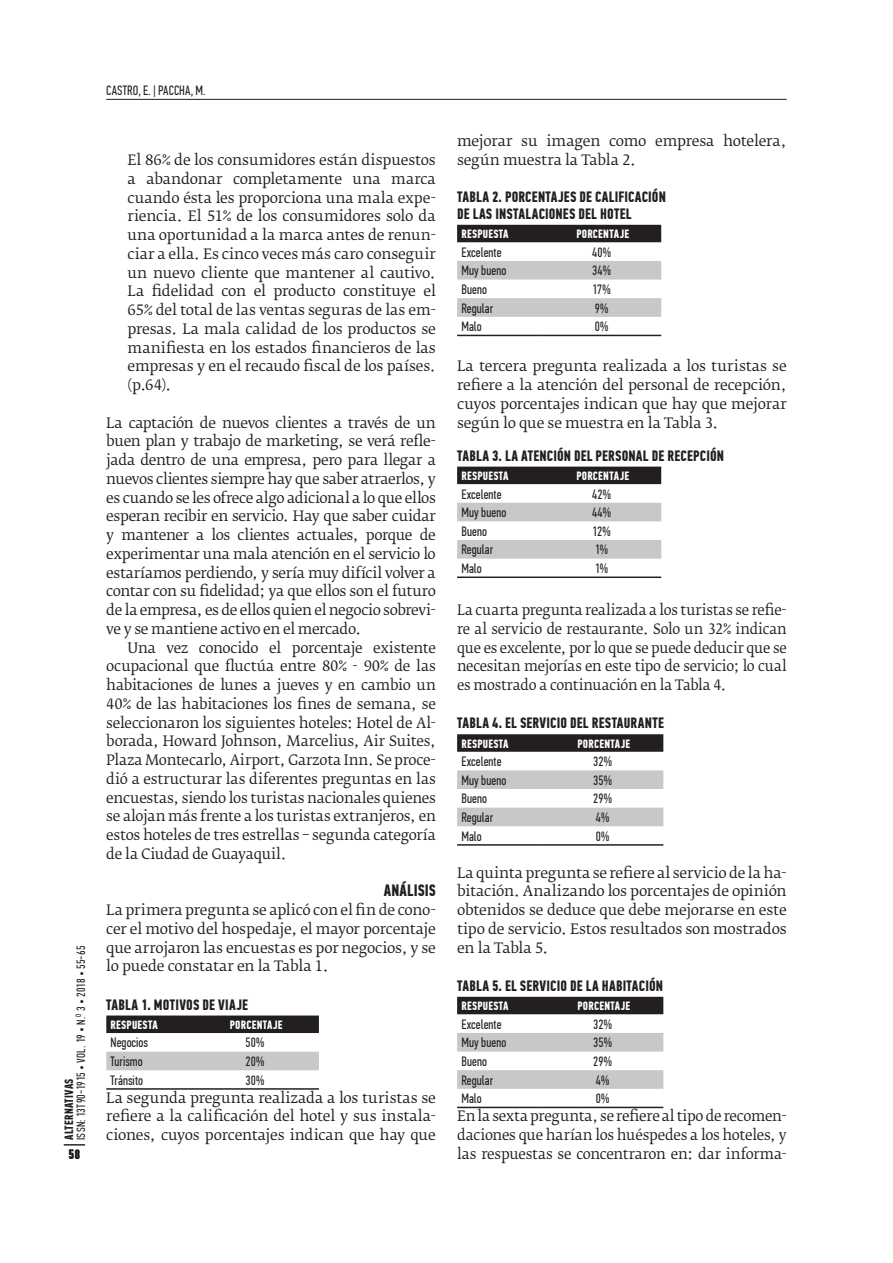
<style>
.page{position:relative;width:893px;height:1263px;background:#fff}
.page>*{position:absolute;margin:0;border:0;box-sizing:border-box;transform-origin:0 0}
.Subtitulo_02{font:700 16.5px "PF Din Text Comp Pro";letter-spacing:.015em;color:#231f20}
.Nombre_Tabla{font:700 15px "PF Din Text Comp Pro";letter-spacing:.01em;color:#231f20}
.Primer_Párrafo{font:14.25px/18.8px "Fedra Serif B Pro";letter-spacing:-.015em;color:#231f20;text-align:justify}
.Cuerpo_de_Texto{font:14.25px/18.8px "Fedra Serif B Pro";letter-spacing:-.015em;color:#231f20;text-align:justify}
.Cita_en_bloque{font:14.25px/18.8px "Fedra Serif B Pro";letter-spacing:-.01em;color:#231f20;text-align:justify}
.Primer_Párrafo-2{font:14.25px/18.8px "Fedra Serif B Pro";letter-spacing:-.015em;color:#231f20;text-align:justify;scale:.95 1}
.Texto_Tabla{font:13.5px "PF Din Text Comp Pro";letter-spacing:.005em;color:#231f20}
.t1{font:700 13.5px "PF Din Text Comp Pro";color:#231f20}
.Cabezal_Tabla{font:700 12px "PF Din Text Comp Pro";letter-spacing:.02em;color:#fff}
.t2{font:12px/12px "PF Din Text Comp Pro";letter-spacing:.015em;color:#231f20}
.s1{font-weight:700}
</style>
<div class="page">
<svg style="left:64px;top:1144px;width:21px;height:1px"></svg>
<hr style="left:106px;top:99px;width:681px;height:1px;background:#231f20">
<div style="left:106px;top:1015px;width:213px;height:18px;background:#231f20"></div>
<div style="left:106px;top:1052px;width:213px;height:18px;background:#c7c8ca"></div>
<hr style="left:106px;top:1088px;width:85px;height:2px;background:#231f20">
<hr style="left:191px;top:1088px;width:128px;height:2px;background:#231f20">
<div style="left:457px;top:225px;width:204px;height:17px;background:#231f20"></div>
<svg style="left:457px;top:261px;width:204px;height:56px"></svg>
<hr style="left:457px;top:335px;width:85px;height:1px;background:#231f20">
<hr style="left:542px;top:335px;width:119px;height:1px;background:#231f20">
<div style="left:457px;top:467px;width:204px;height:17px;background:#231f20"></div>
<svg style="left:457px;top:503px;width:204px;height:56px"></svg>
<hr style="left:457px;top:576px;width:85px;height:2px;background:#231f20">
<hr style="left:542px;top:576px;width:119px;height:2px;background:#231f20">
<svg style="left:457px;top:734px;width:206px;height:18px;background:#292526"></svg>
<svg style="left:457px;top:770px;width:206px;height:56px"></svg>
<hr style="left:457px;top:844px;width:85px;height:2px;background:#231f20">
<hr style="left:542px;top:844px;width:121px;height:2px;background:#231f20">
<div style="left:457px;top:997px;width:206px;height:17px;background:#231f20"></div>
<svg style="left:457px;top:1033px;width:206px;height:56px"></svg>
<hr style="left:457px;top:1107px;width:85px;height:1px;background:#231f20">
<hr style="left:542px;top:1107px;width:121px;height:1px;background:#231f20">
<p class="Texto_Tabla" style="left:106px;top:83px;width:101px">CASTRO, E. | PACCHA, M.</p>
<p class="t2" style="left:63px;top:1140px;width:196px;rotate:-90deg"><span class="s1">ALTERNATIVAS<br></span>ISSN: 13T90-1915 • VOL. 19 • N.<sup>O</sup> 3 • 2018 • 55-65</p>
<p class="t1" style="left:69px;top:1146px;width:13px">58</p>
<p class="Cita_en_bloque" style="left:128px;top:151px;width:310px">El 86% de los consumidores están dispuestos a abandonar completamente una marca cuando ésta les proporciona una mala expe&shy;riencia. El 51% de los consumidores solo da una oportunidad a la marca antes de renun&shy;ciar a ella. Es cinco veces más caro conseguir un nuevo cliente que mantener al cautivo.<br>La fidelidad con el producto constituye el 65% del total de las ventas seguras de las em&shy;presas. La mala calidad de los productos se manifiesta en los estados financieros de las empresas y en el recaudo fiscal de los países. (p.64).</p>
<p class="Primer_Párrafo" style="left:106px;top:413px;width:331px">La captación de nuevos clientes a través de un buen plan y trabajo de marketing, se verá refle&shy;jada dentro de una empresa, pero para llegar a nuevos clientes siempre hay que saber atraerlos, y es cuando se les ofrece algo adicional a lo que ellos esperan recibir en servicio. Hay que saber cuidar y mantener a los clientes actuales, porque de experimentar una mala atención en el servicio lo estaríamos perdiendo, y sería muy difícil volver a contar con su fidelidad; ya que ellos son el futuro de la empresa, es de ellos quien el negocio sobrevi&shy;ve y se mantiene activo en el mercado.</p>
<p class="Cuerpo_de_Texto" style="left:106px;top:638px;width:331px;text-indent:21px">Una vez conocido el porcentaje existente ocupacional que fluctúa entre 80% - 90% de las habitaciones de lunes a jueves y en cambio un 40% de las habitaciones los fines de semana, se seleccionaron los siguientes hoteles: Hotel de Al&shy;borada, Howard Johnson, Marcelius, Air Suites, Plaza Montecarlo, Airport, Garzota Inn. Se proce&shy;dió a estructurar las diferentes preguntas en las encuestas, siendo los turistas nacionales quienes se alojan más frente a los turistas extranjeros, en estos hoteles de tres estrellas – segunda categoría de la Ciudad de Guayaquil.</p>
<p class="Subtitulo_02" style="left:384px;top:881px;width:54px">ANÁLISIS</p>
<p class="Primer_Párrafo" style="left:106px;top:901px;width:331px">La primera pregunta se aplicó con el fin de cono&shy;cer el motivo del hospedaje, el mayor porcentaje que arrojaron las encuestas es por negocios, y se lo puede constatar en la Tabla 1.</p>
<p class="Nombre_Tabla" style="left:106px;top:995px;width:143px">TABLA 1. MOTIVOS DE VIAJE</p>
<p class="Cabezal_Tabla" style="left:111px;top:1017px;width:49px">RESPUESTA</p>
<p class="Cabezal_Tabla" style="left:230px;top:1017px;width:54px">PORCENTAJE</p>
<p class="Texto_Tabla" style="left:111px;top:1035px;width:39px">Negocios</p>
<p class="Texto_Tabla" style="left:246px;top:1035px;width:20px">50%</p>
<p class="Texto_Tabla" style="left:111px;top:1054px;width:34px">Turismo</p>
<p class="Texto_Tabla" style="left:246px;top:1054px;width:20px">20%</p>
<p class="Texto_Tabla" style="left:111px;top:1072px;width:34px">Tránsito</p>
<p class="Texto_Tabla" style="left:246px;top:1072px;width:20px">30%</p>
<p class="Primer_Párrafo" style="left:106px;top:1088px;width:331px">La segunda pregunta realizada a los turistas se refiere a la calificación del hotel y sus instala&shy;ciones, cuyos porcentajes indican que hay que</p>
<p class="Primer_Párrafo" style="left:457px;top:132px;width:331px">mejorar su imagen como empresa hotelera, según muestra la Tabla 2.</p>
<p class="Nombre_Tabla" style="left:457px;top:188px;width:210px">TABLA 2. PORCENTAJES DE CALIFICACIÓN</p>
<p class="Nombre_Tabla" style="left:457px;top:205px;width:176px">DE LAS INSTALACIONES DEL HOTEL</p>
<p class="Cabezal_Tabla" style="left:461px;top:227px;width:49px">RESPUESTA</p>
<p class="Cabezal_Tabla" style="left:576px;top:227px;width:54px">PORCENTAJE</p>
<p class="Texto_Tabla" style="left:461px;top:244px;width:42px">Excelente</p>
<p class="Texto_Tabla" style="left:592px;top:244px;width:20px">40%</p>
<p class="Texto_Tabla" style="left:461px;top:263px;width:46px">Muy bueno</p>
<p class="Texto_Tabla" style="left:592px;top:263px;width:20px">34%</p>
<p class="Texto_Tabla" style="left:461px;top:282px;width:27px">Bueno</p>
<p class="Texto_Tabla" style="left:592px;top:282px;width:20px">17%</p>
<p class="Texto_Tabla" style="left:461px;top:300px;width:33px">Regular</p>
<p class="Texto_Tabla" style="left:595px;top:300px;width:15px">9%</p>
<p class="Texto_Tabla" style="left:461px;top:319px;width:22px">Malo</p>
<p class="Texto_Tabla" style="left:595px;top:319px;width:15px">0%</p>
<p class="Primer_Párrafo" style="left:457px;top:357px;width:331px">La tercera pregunta realizada a los turistas se refiere a la atención del personal de recepción, cuyos porcentajes indican que hay que mejorar según lo que se muestra en la Tabla 3.</p>
<p class="Nombre_Tabla" style="left:457px;top:446px;width:268px">TABLA 3. LA ATENCIÓN DEL PERSONAL DE RECEPCIÓN</p>
<p class="Cabezal_Tabla" style="left:461px;top:468px;width:49px">RESPUESTA</p>
<p class="Cabezal_Tabla" style="left:576px;top:468px;width:54px">PORCENTAJE</p>
<p class="Texto_Tabla" style="left:461px;top:486px;width:42px">Excelente</p>
<p class="Texto_Tabla" style="left:592px;top:486px;width:20px">42%</p>
<p class="Texto_Tabla" style="left:461px;top:505px;width:46px">Muy bueno</p>
<p class="Texto_Tabla" style="left:592px;top:505px;width:20px">44%</p>
<p class="Texto_Tabla" style="left:461px;top:523px;width:27px">Bueno</p>
<p class="Texto_Tabla" style="left:592px;top:523px;width:20px">12%</p>
<p class="Texto_Tabla" style="left:461px;top:542px;width:33px">Regular</p>
<p class="Texto_Tabla" style="left:595px;top:542px;width:15px">1%</p>
<p class="Texto_Tabla" style="left:461px;top:561px;width:22px">Malo</p>
<p class="Texto_Tabla" style="left:595px;top:561px;width:15px">1%</p>
<p class="Primer_Párrafo-2" style="left:457px;top:601px;width:348px">La cuarta pregunta realizada a los turistas se refie&shy;re al servicio de restaurante. Solo un 32% indican que es excelente, por lo que se puede deducir que se necesitan mejorías en este tipo de servicio; lo cual es mostrado a continuación en la Tabla 4.</p>
<p class="Nombre_Tabla" style="left:457px;top:714px;width:208px">TABLA 4. EL SERVICIO DEL RESTAURANTE</p>
<p class="Cabezal_Tabla" style="left:461px;top:736px;width:49px">RESPUESTA</p>
<p class="Cabezal_Tabla" style="left:577px;top:736px;width:54px">PORCENTAJE</p>
<p class="Texto_Tabla" style="left:461px;top:754px;width:42px">Excelente</p>
<p class="Texto_Tabla" style="left:593px;top:754px;width:20px">32%</p>
<p class="Texto_Tabla" style="left:461px;top:772px;width:46px">Muy bueno</p>
<p class="Texto_Tabla" style="left:593px;top:772px;width:20px">35%</p>
<p class="Texto_Tabla" style="left:461px;top:791px;width:27px">Bueno</p>
<p class="Texto_Tabla" style="left:593px;top:791px;width:20px">29%</p>
<p class="Texto_Tabla" style="left:461px;top:810px;width:33px">Regular</p>
<p class="Texto_Tabla" style="left:596px;top:810px;width:15px">4%</p>
<p class="Texto_Tabla" style="left:461px;top:828px;width:22px">Malo</p>
<p class="Texto_Tabla" style="left:596px;top:828px;width:15px">0%</p>
<p class="Primer_Párrafo" style="left:457px;top:863px;width:331px">La quinta pregunta se refiere al servicio de la ha&shy;bitación. Analizando los porcentajes de opinión obtenidos se deduce que debe mejorarse en este tipo de servicio. Estos resultados son mostrados en la Tabla 5.</p>
<p class="Nombre_Tabla" style="left:457px;top:976px;width:207px">TABLA 5. EL SERVICIO DE LA HABITACIÓN</p>
<p class="Cabezal_Tabla" style="left:461px;top:999px;width:49px">RESPUESTA</p>
<p class="Cabezal_Tabla" style="left:577px;top:999px;width:54px">PORCENTAJE</p>
<p class="Texto_Tabla" style="left:461px;top:1016px;width:42px">Excelente</p>
<p class="Texto_Tabla" style="left:593px;top:1016px;width:20px">32%</p>
<p class="Texto_Tabla" style="left:461px;top:1035px;width:46px">Muy bueno</p>
<p class="Texto_Tabla" style="left:593px;top:1035px;width:20px">35%</p>
<p class="Texto_Tabla" style="left:461px;top:1053px;width:27px">Bueno</p>
<p class="Texto_Tabla" style="left:593px;top:1053px;width:20px">29%</p>
<p class="Texto_Tabla" style="left:461px;top:1072px;width:33px">Regular</p>
<p class="Texto_Tabla" style="left:596px;top:1072px;width:15px">4%</p>
<p class="Texto_Tabla" style="left:461px;top:1091px;width:22px">Malo</p>
<p class="Texto_Tabla" style="left:596px;top:1091px;width:15px">0%</p>
<p class="Primer_Párrafo" style="left:457px;top:1107px;width:331px">En la sexta pregunta, se refiere al tipo de recomen&shy;daciones que harían los huéspedes a los hoteles, y las respuestas se concentraron en: dar informa-</p>
</div>
